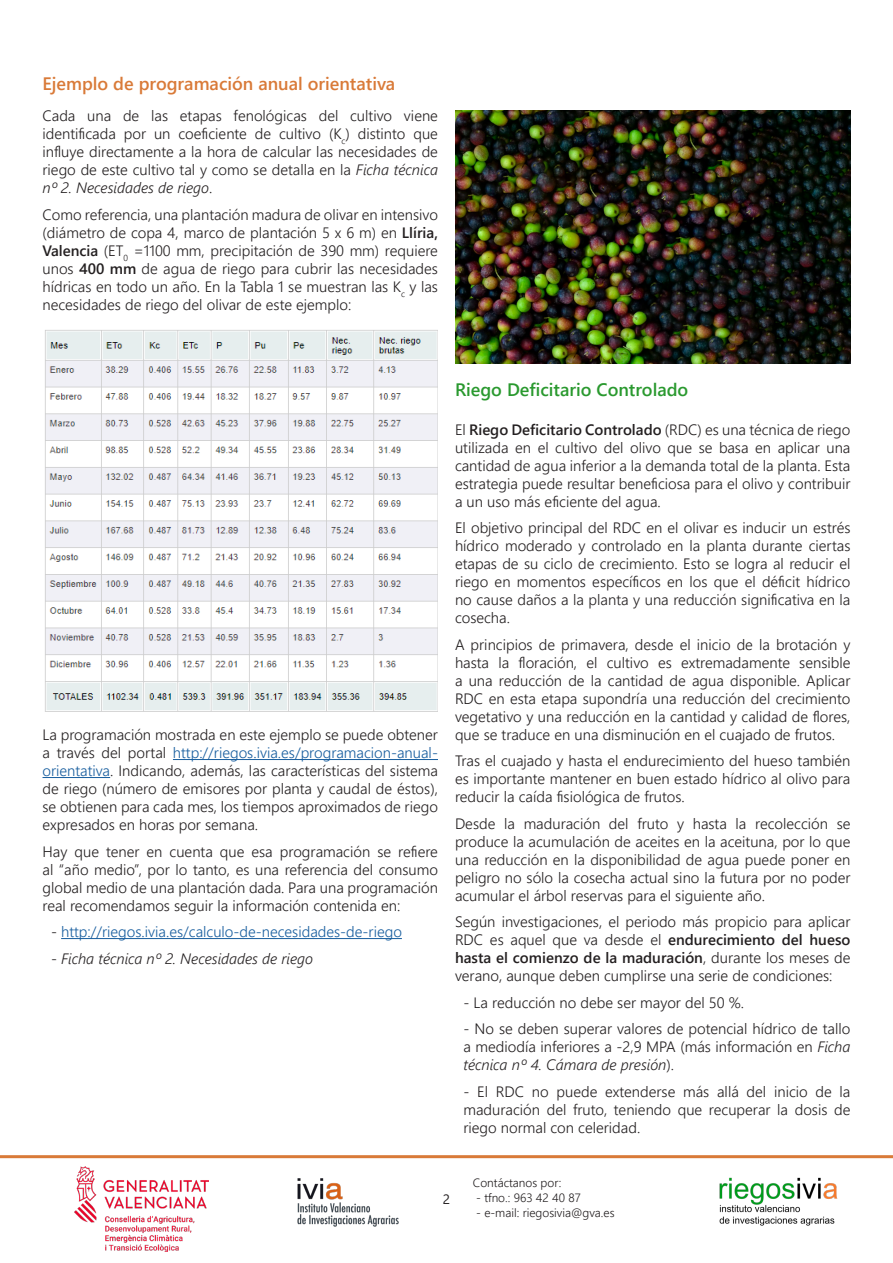
<style>
.page{position:relative;width:893px;height:1263px;background:#fff}
.page>*{position:absolute;margin:0;border:0;box-sizing:border-box;transform-origin:0 0}
.t1{font:600 18px "Segoe UI";color:#d97a38}
.t2{font:600 18px "Segoe UI";color:#2a992f}
.t3{font:300 15px/18px "Segoe UI";color:#231f20;text-align:justify}
.t4{font:300 15px "Segoe UI";color:#175d9e}
.t5{font:italic 300 15px "Segoe UI";color:#231f20}
.t6{font:13.5px "Segoe UI";color:#231f20}
.t7{font:300 12px "Segoe UI";color:#231f20}
.s1{font-style:italic}
.s2{font-weight:600}
.s3{color:#175d9e}
.s4{color:#231f20}
.s5{font-style:normal}
</style>
<div class="page">
<hr style="left:0;top:1155px;width:893px;height:3px;background:#d97a38">
<img style="left:74px;top:1167px;width:134px;height:85px">
<img style="left:719px;top:1177px;width:119px;height:49px">
<img style="left:272px;top:1158px;width:134px;height:69px">
<hr style="left:173px;top:759px;width:265px;height:1px;background:#175d9e">
<hr style="left:43px;top:777px;width:67px;height:1px;background:#175d9e">
<hr style="left:61px;top:938px;width:341px;height:1px;background:#175d9e">
<img style="left:45px;top:330px;width:393px;height:382px">
<img style="left:455px;top:111px;width:395px;height:253px">
<p class="t1" style="left:43px;top:66px;width:354px">Ejemplo de programación anual orientativa</p>
<p class="t3" style="left:43px;top:106px;width:397px">Cada una de las etapas fenológicas del cultivo viene identificada por un coeficiente de cultivo (K<sub>c</sub>) distinto que influye directamente a la hora de calcular las necesidades de riego de este cultivo tal y como se detalla en la <span class="s1">Ficha técnica nº 2. Necesidades de riego</span>.</p>
<p class="t3" style="left:43px;top:204px;width:397px">Como referencia, una plantación madura de olivar en intensivo (diámetro de copa 4, marco de plantación 5 x 6 m) en <span class="s2">Llíria, Valencia</span> (ET<sub>0</sub> =1100 mm, precipitación de 390 mm) requiere unos <span class="s2">400 mm</span> de agua de riego para cubrir las necesidades hídricas en todo un año. En la Tabla 1 se muestran las K<sub>c</sub> y las necesidades de riego del olivar de este ejemplo:</p>
<p class="t3" style="left:43px;top:724px;width:397px">La programación mostrada en este ejemplo se puede obtener a través del portal <span class="s3">http://riegos.ivia.es/programacion-anual&shy;orientativa</span>. Indicando, además, las características del sistema de riego (número de emisores por planta y caudal de éstos), se obtienen para cada mes, los tiempos aproximados de riego expresados en horas por semana.</p>
<p class="t3" style="left:43px;top:841px;width:397px">Hay que tener en cuenta que esa programación se refiere al “año medio”, por lo tanto, es una referencia del consumo global medio de una plantación dada. Para una programación real recomendamos seguir la información contenida en:</p>
<p class="t4" style="left:51px;top:918px;width:352px"><span class="s4">-</span> http://riegos.ivia.es/calculo-de-necesidades-de-riego</p>
<p class="t5" style="left:51px;top:944px;width:264px"><span class="s5">-</span> Ficha técnica nº 2. Necesidades de riego</p>
<p class="t2" style="left:455px;top:373px;width:235px">Riego Deficitario Controlado</p>
<p class="t3" style="left:455px;top:419px;width:397px">El <span class="s2">Riego Deficitario Controlado</span> (RDC) es una técnica de riego utilizada en el cultivo del olivo que se basa en aplicar una cantidad de agua inferior a la demanda total de la planta. Esta estrategia puede resultar beneficiosa para el olivo y contribuir a un uso más eficiente del agua.</p>
<p class="t3" style="left:455px;top:517px;width:397px">El objetivo principal del RDC en el olivar es inducir un estrés hídrico moderado y controlado en la planta durante ciertas etapas de su ciclo de crecimiento. Esto se logra al reducir el riego en momentos específicos en los que el déficit hídrico no cause daños a la planta y una reducción significativa en la cosecha.</p>
<p class="t3" style="left:455px;top:634px;width:397px">A principios de primavera, desde el inicio de la brotación y hasta la floración, el cultivo es extremadamente sensible a una reducción de la cantidad de agua disponible. Aplicar RDC en esta etapa supondría una reducción del crecimiento vegetativo y una reducción en la cantidad y calidad de flores, que se traduce en una disminución en el cuajado de frutos.</p>
<p class="t3" style="left:455px;top:750px;width:397px">Tras el cuajado y hasta el endurecimiento del hueso también es importante mantener en buen estado hídrico al olivo para reducir la caída fisiológica de frutos.</p>
<p class="t3" style="left:455px;top:813px;width:397px">Desde la maduración del fruto y hasta la recolección se produce la acumulación de aceites en la aceituna, por lo que una reducción en la disponibilidad de agua puede poner en peligro no sólo la cosecha actual sino la futura por no poder acumular el árbol reservas para el siguiente año.</p>
<p class="t3" style="left:455px;top:911px;width:397px">Según investigaciones, el periodo más propicio para aplicar RDC es aquel que va desde el <span class="s2">endurecimiento del hueso hasta el comienzo de la maduración</span>, durante los meses de verano, aunque deben cumplirse una serie de condiciones:</p>
<p class="t3" style="left:463px;top:992px;width:282px">- La reducción no debe ser mayor del 50 %.</p>
<p class="t3" style="left:463px;top:1018px;width:388px">- No se deben superar valores de potencial hídrico de tallo a mediodía inferiores a -2,9 MPA (más información en <span class="s1">Ficha técnica nº 4. Cámara de presión</span>).</p>
<p class="t3" style="left:463px;top:1081px;width:388px">- El RDC no puede extenderse más allá del inicio de la maduración del fruto, teniendo que recuperar la dosis de riego normal con celeridad.</p>
<p class="t6" style="left:443px;top:1186px;width:9px">2</p>
<p class="t7" style="left:473px;top:1171px;width:90px">Contáctanos por:</p>
<p class="t7" style="left:476px;top:1186px;width:106px">- tfno.: 963 42 40 87</p>
<p class="t7" style="left:476px;top:1201px;width:140px">- e-mail: riegosivia@gva.es</p>
</div>
